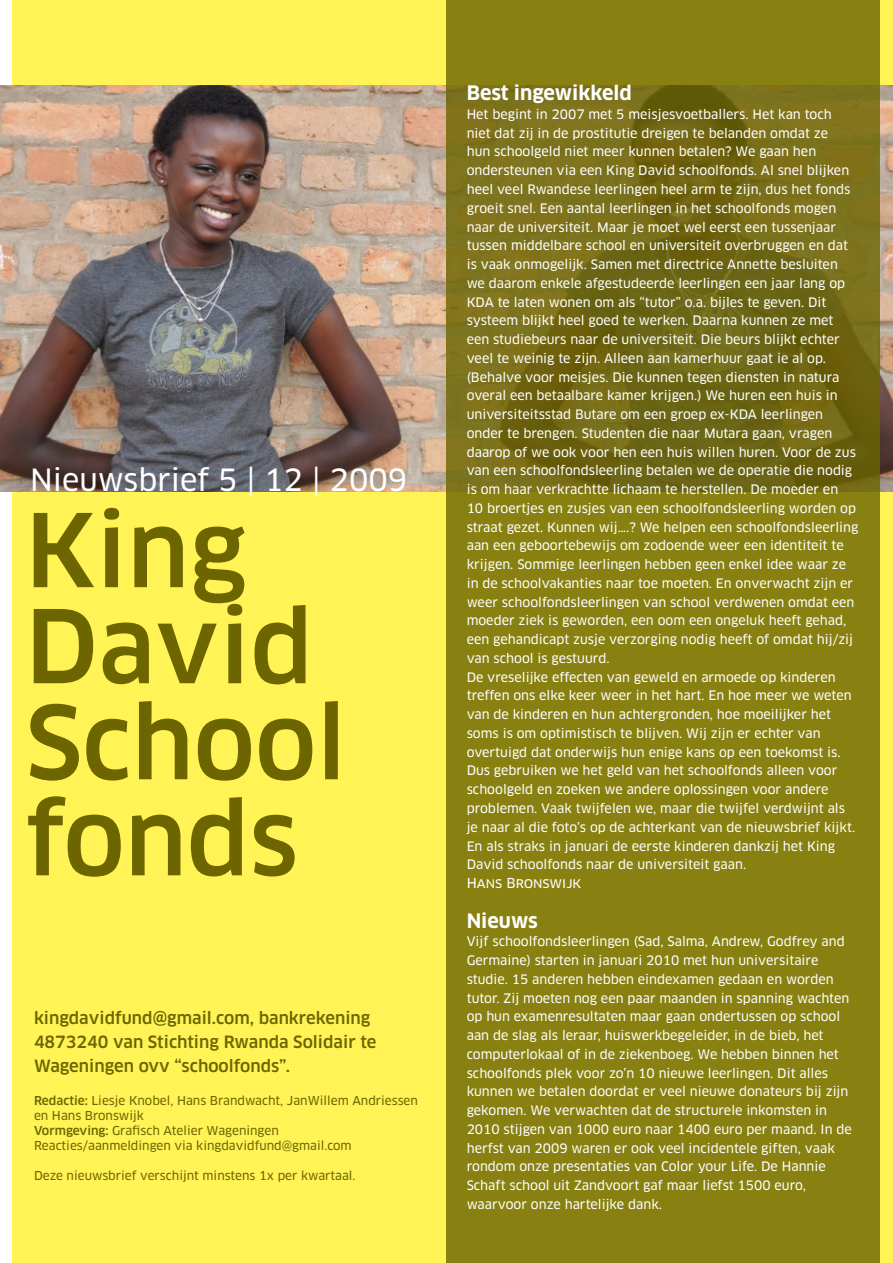
<style>
.page{position:relative;width:893px;height:1263px;background:#fff}
.page>*{position:absolute;margin:0;border:0;box-sizing:border-box;transform-origin:0 0}
.t1{font:500 99px/96px "Clan";color:#6c6500}
.t2{font:30px "Clan News";color:#fff}
.t3{font:700 19.5px "Clan";color:#fff}
.t4{font:500 16.5px/24px "Clan";color:#6c6500}
.t5{font:13.5px "Clan News SC";color:#fff}
.t6{font:12.75px/18.8px "Clan News";color:#fff}
.t7{font:12px/15px "Clan News";color:#6c6500}
.s1{font-family:"Clan";font-weight:500}
</style>
<div class="page">
<div style="left:13px;top:0;width:880px;height:1263px;background:#fff356"></div>
<img style="left:0;top:85px;width:893px;height:406px">
<svg style="left:446px;top:0;width:434px;height:1263px;fill:#888010"></svg>
<h2 class="t2" style="left:30px;top:462px;width:379px">Nieuwsbrief 5 | 12 | 2009</h2>
<h1 class="t1" style="left:26px;top:504px;width:322px">King<br>David<br>School fonds</h1>
<p class="t4" style="left:34px;top:1006px;width:344px">kingdavidfund@gmail.com, bankrekening<br>4873240 van Stichting Rwanda Solidair te<br>Wageningen ovv “schoolfonds”.</p>
<p class="t7" style="left:34px;top:1093px;width:385px"><span class="s1">Redactie:</span> Liesje Knobel, Hans Brandwacht, JanWillem Andriessen en Hans Bronswijk<br><span class="s1">Vormgeving:</span> Grafisch Atelier Wageningen Reacties/aanmeldingen via kingdavidfund@gmail.com</p>
<p class="t7" style="left:34px;top:1168px;width:323px">Deze nieuwsbrief verschijnt minstens 1x per kwartaal.</p>
<h3 class="t3" style="left:467px;top:81px;width:167px">Best ingewikkeld</h3>
<p class="t6" style="left:467px;top:105px;width:393px">Het begint in 2007 met 5 meisjesvoetballers. Het kan toch niet dat zij in de prostitutie dreigen te belanden omdat ze<br>hun schoolgeld niet meer kunnen betalen? We gaan hen ondersteunen via een King David schoolfonds. Al snel blijken heel veel Rwandese leerlingen heel arm te zijn, dus het fonds groeit snel. Een aantal leerlingen in het schoolfonds mogen naar de universiteit. Maar je moet wel eerst een tussenjaar tussen middelbare school en universiteit overbruggen en dat is vaak onmogelijk. Samen met directrice Annette besluiten we daarom enkele afgestudeerde leerlingen een jaar lang op KDA te laten wonen om als “tutor” o.a. bijles te geven. Dit systeem blijkt heel goed te werken. Daarna kunnen ze met een studiebeurs naar de universiteit. Die beurs blijkt echter veel te weinig te zijn. Alleen aan kamerhuur gaat ie al op. (Behalve voor meisjes. Die kunnen tegen diensten in natura overal een betaalbare kamer krijgen.) We huren een huis in universiteitsstad Butare om een groep ex-KDA leerlingen onder te brengen. Studenten die naar Mutara gaan, vragen daarop of we ook voor hen een huis willen huren. Voor de zus van een schoolfondsleerling betalen we de operatie die nodig is om haar verkrachtte lichaam te herstellen. De moeder en<br>10 broertjes en zusjes van een schoolfondsleerling worden op straat gezet. Kunnen wij….? We helpen een schoolfondsleerling aan een geboortebewijs om zodoende weer een identiteit te krijgen. Sommige leerlingen hebben geen enkel idee waar ze in de schoolvakanties naar toe moeten. En onverwacht zijn er weer schoolfondsleerlingen van school verdwenen omdat een moeder ziek is geworden, een oom een ongeluk heeft gehad, een gehandicapt zusje verzorging nodig heeft of omdat hij/zij van school is gestuurd.<br>De vreselijke effecten van geweld en armoede op kinderen treffen ons elke keer weer in het hart. En hoe meer we weten van de kinderen en hun achtergronden, hoe moeilijker het soms is om optimistisch te blijven. Wij zijn er echter van overtuigd dat onderwijs hun enige kans op een toekomst is.<br>Dus gebruiken we het geld van het schoolfonds alleen voor schoolgeld en zoeken we andere oplossingen voor andere problemen. Vaak twijfelen we, maar die twijfel verdwijnt als je naar al die foto’s op de achterkant van de nieuwsbrief kijkt.<br>En als straks in januari de eerste kinderen dankzij het King David schoolfonds naar de universiteit gaan.</p>
<p class="t5" style="left:467px;top:874px;width:116px">Hans Bronswijk</p>
<h3 class="t3" style="left:467px;top:908px;width:73px">Nieuws</h3>
<p class="t6" style="left:467px;top:932px;width:387px">Vijf schoolfondsleerlingen (Sad, Salma, Andrew, Godfrey and Germaine) starten in januari 2010 met hun universitaire studie. 15 anderen hebben eindexamen gedaan en worden tutor. Zij moeten nog een paar maanden in spanning wachten op hun examenresultaten maar gaan ondertussen op school aan de slag als leraar, huiswerkbegeleider, in de bieb, het computerlokaal of in de ziekenboeg. We hebben binnen het schoolfonds plek voor zo’n 10 nieuwe leerlingen. Dit alles kunnen we betalen doordat er veel nieuwe donateurs bij zijn gekomen. We verwachten dat de structurele inkomsten in 2010 stijgen van 1000 euro naar 1400 euro per maand. In de herfst van 2009 waren er ook veel incidentele giften, vaak rondom onze presentaties van Color your Life. De Hannie Schaft school uit Zandvoort gaf maar liefst 1500 euro, waarvoor onze hartelijke dank.</p>
</div>
